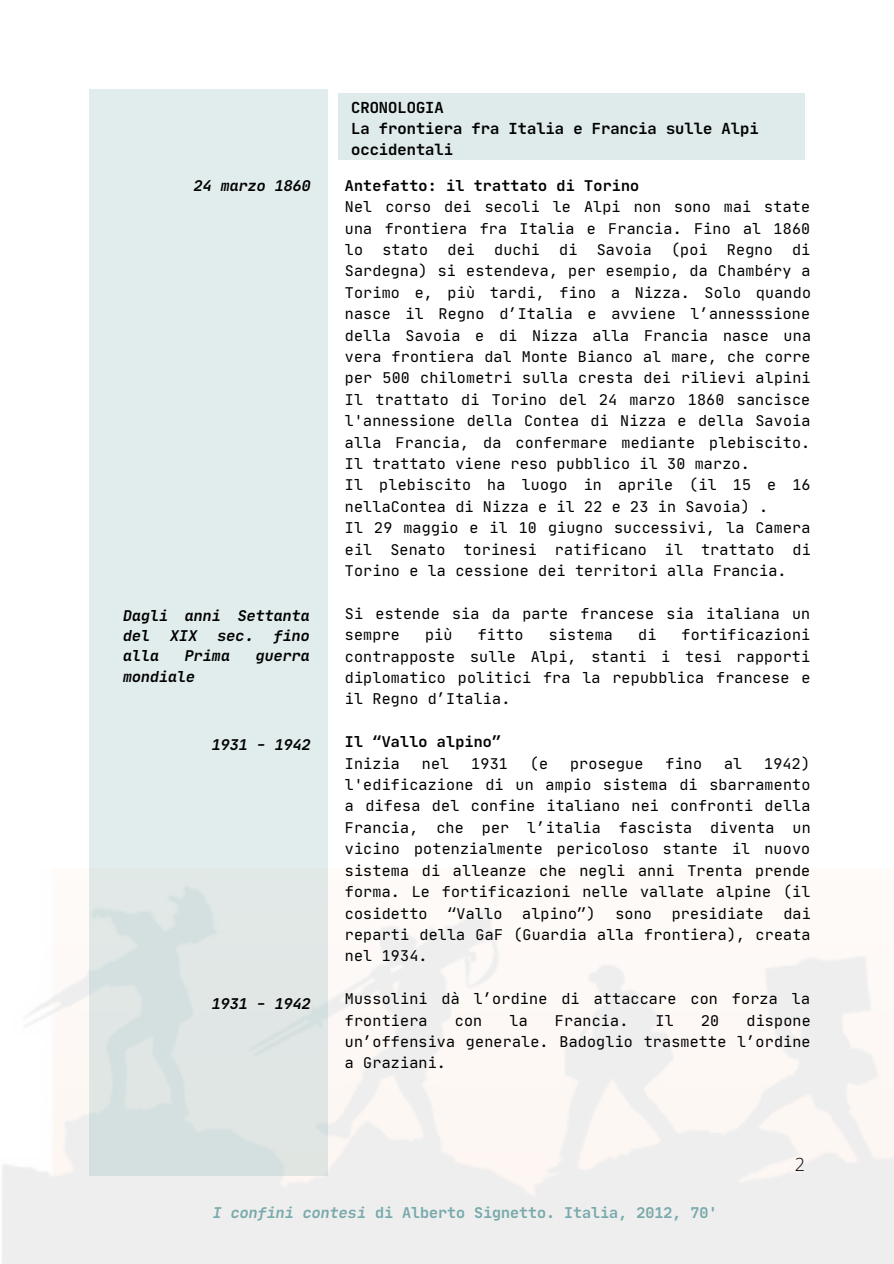
<style>
.page{position:relative;width:894px;height:1264px;background:#fff}
.page>*{position:absolute;margin:0;border:0;box-sizing:border-box;transform-origin:0 0}
.t1{font:300 18px "Open Sans";color:#000}
.t2{font:700 15.45px/21.1px "Jet Brains Mono";color:#000}
.t3{font:15px/21.5px "Jet Brains Mono";letter-spacing:.015em;color:#000;text-align:justify}
.t4{font:italic 700 15px/20.2px "Jet Brains Mono";color:#000}
.t5{font:700 15px "Jet Brains Mono";color:#78a9ab}
.t6{font:700 15px "Jet Brains Mono";letter-spacing:.015em;color:#000}
.s1{font-style:italic}
</style>
<div class="page">
<div style="left:89px;top:89px;width:239px;height:1086px;background:linear-gradient(to right,#dfe9e9,#e1ebea)"></div>
<div style="left:338px;top:94px;width:466px;height:66px;background:#dfeaeb"></div>
<p class="t4" style="left:194px;top:175px;width:119px">24 marzo 1860</p>
<p class="t4" style="left:123px;top:605px;width:188px">Dagli anni Settanta del</p>
<p class="t4" style="left:170px;top:625px;width:29px">XIX</p>
<p class="t4" style="left:217px;top:625px;width:38px">sec.</p>
<p class="t4" style="left:274px;top:625px;width:38px">fino</p>
<p class="t4" style="left:123px;top:645px;width:38px">alla</p>
<p class="t4" style="left:185px;top:645px;width:47px">Prima</p>
<p class="t4" style="left:256px;top:645px;width:56px">guerra</p>
<p class="t4" style="left:123px;top:666px;width:74px">mondiale</p>
<p class="t4" style="left:212px;top:734px;width:101px">1931 - 1942</p>
<p class="t4" style="left:212px;top:993px;width:101px">1931 - 1942</p>
<p class="t2" style="left:351px;top:97px;width:94px">CRONOLOGIA</p>
<p class="t2" style="left:351px;top:118px;width:409px">La frontiera fra Italia e Francia sulle Alpi occidentali</p>
<p class="t6" style="left:345px;top:176px;width:296px">Antefatto: il trattato di Torino</p>
<p class="t3" style="left:345px;top:196px;width:467px">Nel corso dei secoli le Alpi non sono mai state una frontiera fra Italia e Francia. Fino al 1860 lo</p>
<p class="t3" style="left:382px;top:239px;width:47px">stato</p>
<p class="t3" style="left:447px;top:239px;width:29px">dei</p>
<p class="t3" style="left:494px;top:239px;width:47px">duchi</p>
<p class="t3" style="left:559px;top:239px;width:20px">di</p>
<p class="t3" style="left:596px;top:239px;width:57px">Savoia</p>
<p class="t3" style="left:670px;top:239px;width:38px">(poi</p>
<p class="t3" style="left:726px;top:239px;width:47px">Regno</p>
<p class="t3" style="left:345px;top:239px;width:467px;text-indent:447px">di Sardegna) si estendeva, per esempio, da Chambéry a Torimo e, più tardi, fino a Nizza. Solo quando nasce il Regno d’Italia e avviene l’annesssione della Savoia e di Nizza alla Francia nasce una vera frontiera dal Monte Bianco al mare, che corre per 500 chilometri sulla cresta dei rilievi alpini Il trattato di Torino del 24 marzo 1860 sancisce l'annessione della Contea di Nizza e della Savoia alla Francia, da confermare mediante plebiscito.<br>Il trattato viene reso pubblico il 30 marzo.</p>
<p class="t3" style="left:345px;top:474px;width:467px">Il plebiscito ha luogo in aprile (il 15 e 16 nellaContea di Nizza e il 22 e 23 in Savoia) .</p>
<p class="t3" style="left:345px;top:517px;width:467px">Il 29 maggio e il 10 giugno successivi, la Camera eil Senato torinesi ratificano il trattato di Torino e la cessione dei territori alla Francia.</p>
<p class="t3" style="left:345px;top:602px;width:467px">Si estende sia da parte francese sia italiana un sempre</p>
<p class="t3" style="left:425px;top:624px;width:29px">più</p>
<p class="t3" style="left:477px;top:624px;width:47px">fitto</p>
<p class="t3" style="left:548px;top:624px;width:66px">sistema</p>
<p class="t3" style="left:638px;top:624px;width:20px">di</p>
<p class="t3" style="left:345px;top:624px;width:467px;text-indent:336px">fortificazioni contrapposte sulle Alpi, stanti i tesi rapporti diplomatico politici fra la repubblica francese e il Regno d’Italia.</p>
<p class="t6" style="left:345px;top:732px;width:158px">Il “Vallo alpino”</p>
<p class="t3" style="left:345px;top:752px;width:57px">Inizia</p>
<p class="t3" style="left:422px;top:752px;width:29px">nel</p>
<p class="t3" style="left:471px;top:752px;width:38px">1931</p>
<p class="t3" style="left:529px;top:752px;width:20px">(e</p>
<p class="t3" style="left:570px;top:752px;width:75px">prosegue</p>
<p class="t3" style="left:665px;top:752px;width:38px">fino</p>
<p class="t3" style="left:723px;top:752px;width:20px">al</p>
<p class="t3" style="left:345px;top:752px;width:467px;text-indent:419px">1942) l'edificazione di un ampio sistema di sbarramento a difesa del confine italiano nei confronti della Francia, che per l’italia fascista diventa un vicino potenzialmente pericoloso stante il nuovo sistema di alleanze che negli anni Trenta prende forma. Le fortificazioni nelle vallate alpine (il cosidetto</p>
<p class="t3" style="left:447px;top:902px;width:57px">“Vallo</p>
<p class="t3" style="left:522px;top:902px;width:75px">alpino”)</p>
<p class="t3" style="left:615px;top:902px;width:38px">sono</p>
<p class="t3" style="left:671px;top:902px;width:93px">presidiate</p>
<p class="t3" style="left:345px;top:902px;width:467px;text-indent:438px">dai reparti della GaF (Guardia alla frontiera), creata nel 1934.</p>
<p class="t3" style="left:345px;top:987px;width:466px">Mussolini dà l’ordine di attaccare con forza la frontiera</p>
<p class="t3" style="left:345px;top:1009px;width:467px;text-indent:401px">dispone un’offensiva generale. Badoglio trasmette l’ordine a Graziani.</p>
<p class="t3" style="left:454px;top:1009px;width:29px">con</p>
<p class="t3" style="left:509px;top:1009px;width:20px">la</p>
<p class="t3" style="left:554px;top:1009px;width:75px">Francia.</p>
<p class="t3" style="left:655px;top:1009px;width:20px">Il</p>
<p class="t3" style="left:701px;top:1009px;width:20px">20</p>
<p class="t1" style="left:794px;top:1151px;width:12px">2</p>
<p class="t5" style="left:213px;top:1203px;width:506px"><span class="s1">I confini contesi</span> di Alberto Signetto. Italia, 2012, 70'</p>
</div>
